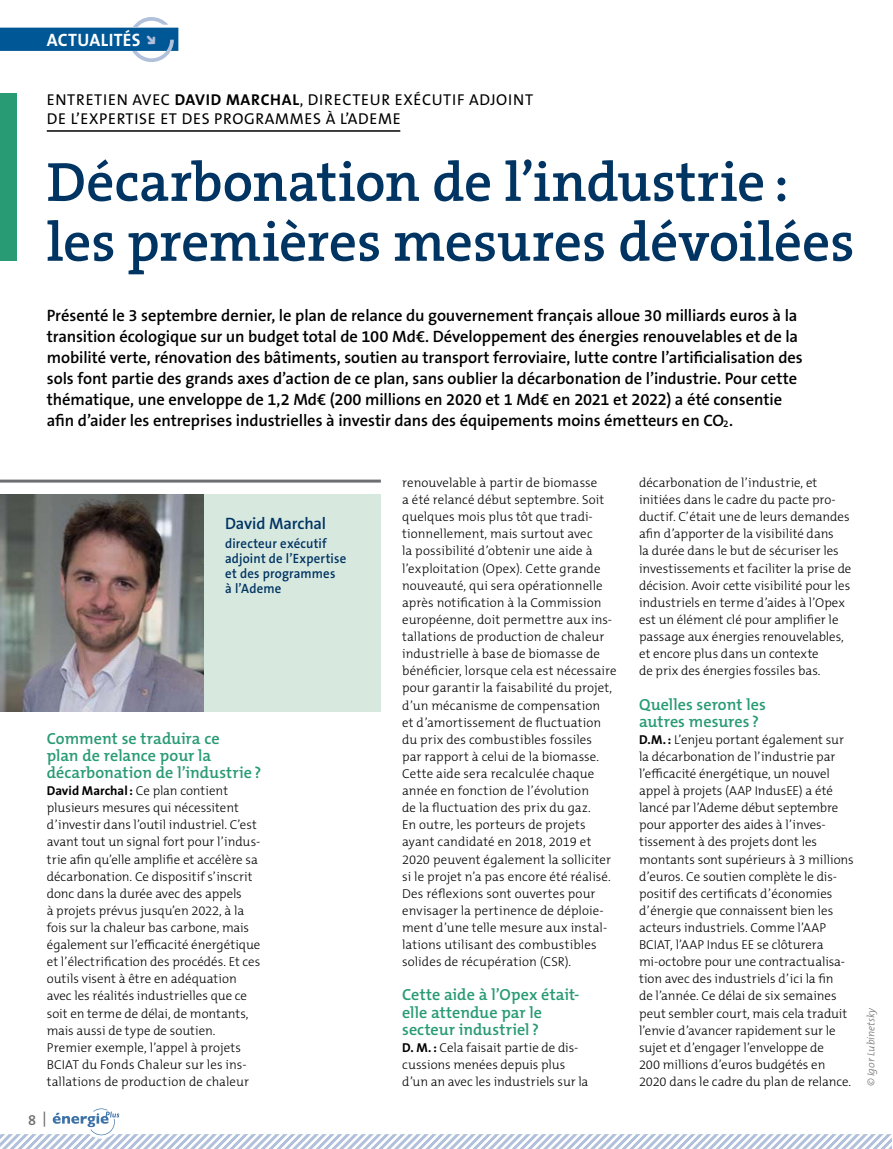
<style>
.page{position:relative;width:893px;height:1149px;background:#fff}
.page>*{position:absolute;margin:0;border:0;box-sizing:border-box;transform-origin:0 0}
.t1{font:600 55.5px/59.8px "The Serif B W6";letter-spacing:-.005em;color:#003462}
.t2{font:18px "The Sans Bold Caps";letter-spacing:.02em;color:#fff}
.t3{font:600 16.5px/21px "The Sans B W6";letter-spacing:-.005em;color:#000}
.t4{font:600 16.5px "The Sans B W6";letter-spacing:-.01em;color:#003462}
.t5{font:600 16.2px/17.1px "The Mix B W6";color:#299b74}
.t6{font:15.75px/18.8px "The Sans B W5 Plain";letter-spacing:.045em;color:#000}
.t7{font:600 15px "The Sans B W6";color:#6d6f71}
.t8{font:600 13.5px/15px "The Sans B W6";letter-spacing:.015em;color:#003462;scale:.95 1}
.t9{font:300 12.9px/17.1px "The Mix B W3";color:#000}
.t10{font:italic 300 10.5px "The Mix B W3";color:#6d6f71}
.s1{font-family:"The Mix B W7";font-weight:700}
.s2{font-size:9.9px}
.s3{font-family:"The Sans B W7";font-weight:700}
</style>
<div class="page">
<div style="left:165px;top:494px;width:216px;height:217px;background:#d7e8df"></div>
<img style="left:1px;top:494px;width:202px;height:217px">
<hr style="left:1px;top:479px;width:380px;height:3px;background:#6d6f71">
<hr style="left:47px;top:130px;width:353px;height:2px;background:#000">
<svg style="left:1px;top:1108px;width:891px;height:40px"></svg>
<div style="left:1px;top:28px;width:177px;height:23px;background:#005795"></div>
<div style="left:1px;top:93px;width:16px;height:168px;background:#299b74"></div>
<svg style="left:132px;top:17px;width:42px;height:45px"></svg>
<h2 class="t2" style="left:47px;top:34px;width:95px">ACTUALITÉS</h2>
<p class="t6" style="left:47px;top:92px;width:488px">ENTRETIEN AVEC <span class="s1">DAVID MARCHAL</span>, DIRECTEUR EXÉCUTIF ADJOINT<br>DE L’EXPERTISE ET DES PROGRAMMES À L’ADEME</p>
<h1 class="t1" style="left:47px;top:157px;width:809px">Décarbonation de l’industrie : les premières mesures dévoilées</h1>
<p class="t3" style="left:47px;top:306px;width:758px">Présenté le 3 septembre dernier, le plan de relance du gouvernement français alloue 30 milliards euros à la transition écologique sur un budget total de 100 Md€. Développement des énergies renouvelables et de la mobilité verte, rénovation des bâtiments, soutien au transport ferroviaire, lutte contre l’artificialisation des sols font partie des grands axes d’action de ce plan, sans oublier la décarbonation de l’industrie. Pour cette thématique, une enveloppe de 1,2 Md€ (200 millions en 2020 et 1 Md€ en 2021 et 2022) a été consentie afin d’aider les entreprises industrielles à investir dans des équipements moins émetteurs en CO<span class="s2">2</span>.</p>
<p class="t4" style="left:225px;top:516px;width:102px">David Marchal</p>
<p class="t8" style="left:225px;top:537px;width:129px">directeur exécutif adjoint de l’Expertise et des programmes<br>à l’Ademe</p>
<p class="t5" style="left:47px;top:731px;width:216px">Comment se traduira ce<br>plan de relance pour la décarbonation de l’industrie ?</p>
<p class="t9" style="left:47px;top:783px;width:215px"><span class="s3">David Marchal :</span> Ce plan contient plusieurs mesures qui nécessitent d’investir dans l’outil industriel. C’est avant tout un signal fort pour l’indus&shy;trie afin qu’elle amplifie et accélère sa décarbonation. Ce dispositif s’inscrit donc dans la durée avec des appels<br>à projets prévus jusqu’en 2022, à la fois sur la chaleur bas carbone, mais également sur l’efficacité énergétique et l’électrification des procédés. Et ces outils visent à être en adéquation avec les réalités industrielles que ce soit en terme de délai, de montants, mais aussi de type de soutien.<br>Premier exemple, l’appel à projets BCIAT du Fonds Chaleur sur les ins&shy;tallations de production de chaleur</p>
<p class="t7" style="left:28px;top:1112px;width:20px">8 |</p>
<p class="t9" style="left:402px;top:475px;width:216px">renouvelable à partir de biomasse<br>a été relancé début septembre. Soit quelques mois plus tôt que tradi&shy;tionnellement, mais surtout avec<br>la possibilité d’obtenir une aide à l’exploitation (Opex). Cette grande nouveauté, qui sera opérationnelle après notification à la Commission européenne, doit permettre aux ins&shy;tallations de production de chaleur industrielle à base de biomasse de bénéficier, lorsque cela est nécessaire pour garantir la faisabilité du projet, d’un mécanisme de compensation<br>et d’amortissement de fluctuation du prix des combustibles fossiles<br>par rapport à celui de la biomasse.<br>Cette aide sera recalculée chaque année en fonction de l’évolution<br>de la fluctuation des prix du gaz.<br>En outre, les porteurs de projets ayant candidaté en 2018, 2019 et 2020 peuvent également la solliciter si le projet n’a pas encore été réalisé.<br>Des réflexions sont ouvertes pour envisager la pertinence de déploie&shy;ment d’une telle mesure aux instal&shy;lations utilisant des combustibles solides de récupération (CSR).</p>
<p class="t5" style="left:402px;top:987px;width:179px">Cette aide à l’Opex était&shy;elle attendue par le secteur industriel ?</p>
<p class="t9" style="left:402px;top:1039px;width:188px"><span class="s3">D. M. :</span> Cela faisait partie de dis&shy;cussions menées depuis plus d’un an avec les industriels sur la</p>
<p class="t9" style="left:639px;top:475px;width:214px">décarbonation de l’industrie, et initiées dans le cadre du pacte pro&shy;ductif. C’était une de leurs demandes afin d’apporter de la visibilité dans<br>la durée dans le but de sécuriser les investissements et faciliter la prise de décision. Avoir cette visibilité pour les industriels en terme d’aides à l’Opex est un élément clé pour amplifier le passage aux énergies renouvelables, et encore plus dans un contexte<br>de prix des énergies fossiles bas.</p>
<p class="t5" style="left:639px;top:696px;width:128px">Quelles seront les autres mesures ?</p>
<p class="t9" style="left:639px;top:732px;width:216px"><span class="s3">D.M. :</span> L’enjeu portant également sur la décarbonation de l’industrie par l’efficacité énergétique, un nouvel appel à projets (AAP IndusEE) a été lancé par l’Ademe début septembre pour apporter des aides à l’inves&shy;tissement à des projets dont les montants sont supérieurs à 3 millions d’euros. Ce soutien complète le dis&shy;positif des certificats d’économies d’énergie que connaissent bien les acteurs industriels. Comme l’AAP BCIAT, l’AAP Indus EE se clôturera mi-octobre pour une contractualisa&shy;tion avec des industriels d’ici la fin<br>de l’année. Ce délai de six semaines peut sembler court, mais cela traduit l’envie d’avancer rapidement sur le sujet et d’engager l’enveloppe de<br>200 millions d’euros budgétés en 2020 dans le cadre du plan de relance.</p>
<p class="t10" style="left:867px;top:1085px;width:79px;rotate:-90deg">© Igor Lubinetsky</p>
</div>
